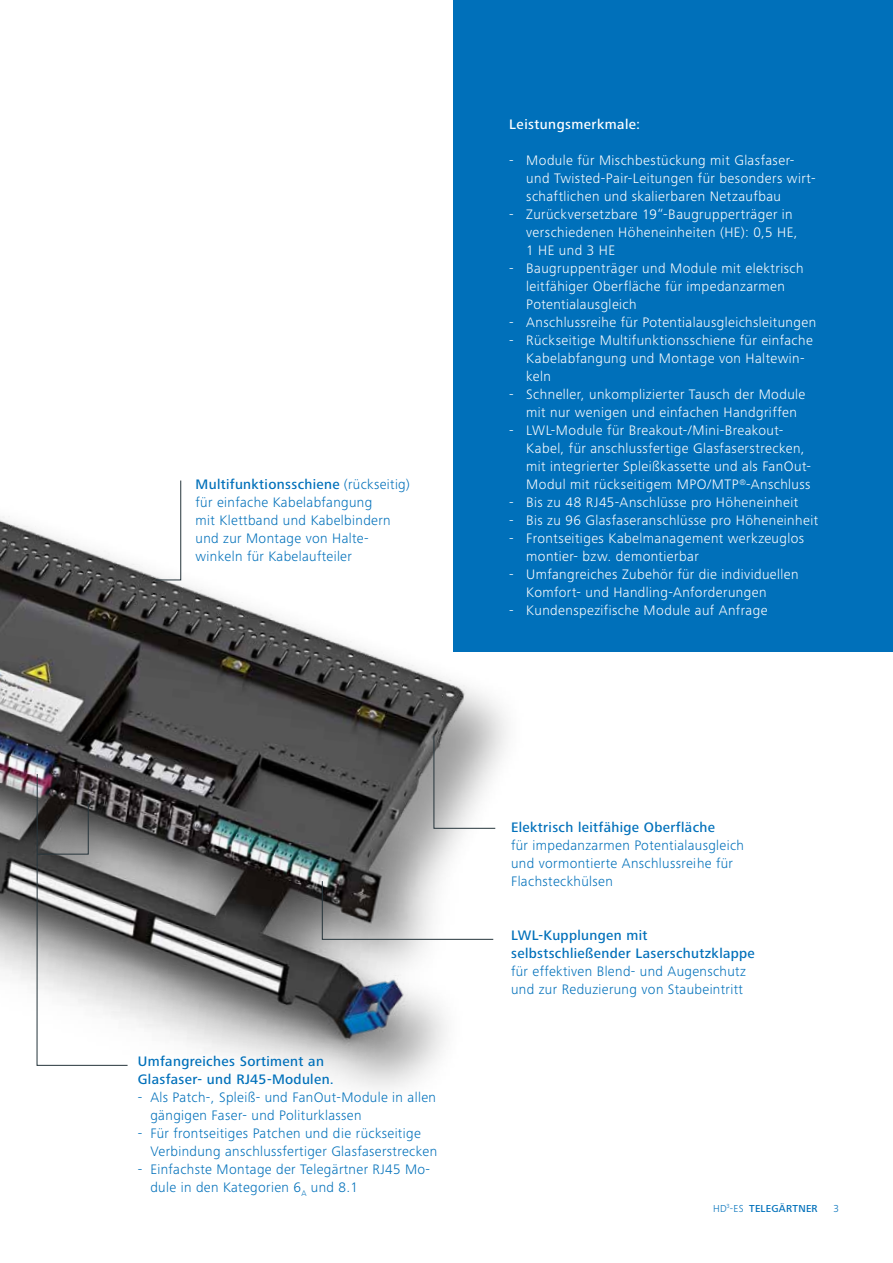
<style>
.page{position:relative;width:893px;height:1263px;background:#fff}
.page>*{position:absolute;margin:0;border:0;box-sizing:border-box;transform-origin:0 0}
.t1{font:300 14.25px/18px "Frutiger Next Pro";letter-spacing:.03em;color:#fff}
.t2{font:300 14.25px/18px "Frutiger Next Pro";letter-spacing:.025em;color:#0070ba}
.t3{font:500 14.25px/18px "Frutiger Next Pro";letter-spacing:.025em;color:#0070ba}
.t4{font:500 14.25px "Frutiger Next Pro";letter-spacing:.03em;color:#fff}
.t5{font:500 10.5px "Frutiger Next Pro";letter-spacing:.025em;color:#0070ba}
.t6{font:300 10.5px "Frutiger Next Pro";color:#0070ba}
.s1{font-weight:500}
.s2{font-weight:300}
</style>
<div class="page">
<img style="left:0;top:427px;width:576px;height:650px">
<svg style="left:155px;top:480px;width:26px;height:100px"></svg>
<svg style="left:37px;top:773px;width:91px;height:293px"></svg>
<svg style="left:322px;top:881px;width:172px;height:59px"></svg>
<svg style="left:434px;top:736px;width:62px;height:93px"></svg>
<div style="left:454px;top:0;width:439px;height:651px;background:#0070ba"></div>
<p class="t2" style="left:196px;top:476px;width:216px"><span class="s1">Multifunktionsschiene</span> (rückseitig) für einfache Kabelabfangung<br>mit Klettband und Kabelbindern und zur Montage von Halte&shy;winkeln für Kabelaufteiler</p>
<p class="t4" style="left:509px;top:117px;width:133px">Leistungsmerkmale:</p>
<p class="t1" style="left:526px;top:152px;width:291px;text-indent:-17px">- Module für Mischbestückung mit Glasfaser&shy;und Twisted-Pair-Leitungen für besonders wirt&shy;schaftlichen und skalierbaren Netzaufbau</p>
<p class="t1" style="left:526px;top:206px;width:273px;text-indent:-17px">- Zurückversetzbare 19“-Baugrupperträger in verschiedenen Höheneinheiten (HE): 0,5 HE,<br>1 HE und 3 HE</p>
<p class="t1" style="left:526px;top:260px;width:279px;text-indent:-17px">- Baugruppenträger und Module mit elektrisch leitfähiger Oberfläche für impedanzarmen<br>Potentialausgleich</p>
<p class="t1" style="left:509px;top:314px;width:308px">- Anschlussreihe für Potentialausgleichsleitungen</p>
<p class="t1" style="left:526px;top:332px;width:288px;text-indent:-17px">- Rückseitige Multifunktionsschiene für einfache<br>Kabelabfangung und Montage von Haltewin&shy;keln</p>
<p class="t1" style="left:509px;top:386px;width:298px;text-align:center">- Schneller, unkomplizierter Tausch der Module mit nur wenigen und einfachen Handgriffen</p>
<p class="t1" style="left:526px;top:422px;width:286px;text-indent:-17px">- LWL-Module für Breakout-/Mini-Breakout-Kabel, für anschlussfertige Glasfaserstrecken, mit integrierter Spleißkassette und als FanOut-Modul mit rückseitigem MPO/MTP<sup>®</sup>-Anschluss</p>
<p class="t1" style="left:509px;top:494px;width:291px">- Bis zu 48 RJ45-Anschlüsse pro Höheneinheit</p>
<p class="t1" style="left:509px;top:512px;width:310px">- Bis zu 96 Glasfaseranschlüsse pro Höheneinheit</p>
<p class="t1" style="left:526px;top:530px;width:279px;text-indent:-17px">- Frontseitiges Kabelmanagement werkzeuglos montier- bzw. demontierbar</p>
<p class="t1" style="left:526px;top:566px;width:274px;text-indent:-17px">- Umfangreiches Zubehör für die individuellen<br>Komfort- und Handling-Anforderungen</p>
<p class="t1" style="left:509px;top:602px;width:260px">- Kundenspezifische Module auf Anfrage</p>
<p class="t3" style="left:138px;top:1052px;width:198px">Umfangreiches Sortiment an<br>Glasfaser- und RJ45-Modulen.</p>
<p class="t2" style="left:150px;top:1088px;width:287px;text-indent:-13px">- Als Patch-, Spleiß- und FanOut-Module in allen gängigen Faser- und Politurklassen</p>
<p class="t2" style="left:150px;top:1124px;width:288px;text-indent:-13px">- Für frontseitiges Patchen und die rückseitige<br>Verbindung anschlussfertiger Glasfaserstrecken</p>
<p class="t2" style="left:150px;top:1160px;width:281px;text-indent:-13px">- Einfachste Montage der Telegärtner RJ45 Mo&shy;dule in den Kategorien 6<sub>A</sub> und 8.1</p>
<p class="t3" style="left:511px;top:818px;width:206px">Elektrisch leitfähige Oberfläche</p>
<p class="t2" style="left:511px;top:836px;width:234px">für impedanzarmen Potentialausgleich und vormontierte Anschlussreihe für<br>Flachsteckhülsen</p>
<p class="t3" style="left:511px;top:926px;width:245px">LWL-Kupplungen mit selbstschließender Laserschutzklappe</p>
<p class="t2" style="left:511px;top:962px;width:236px">für effektiven Blend- und Augenschutz und zur Reduzierung von Staubeintritt</p>
<p class="t5" style="left:713px;top:1202px;width:106px"><span class="s2">HD</span><sup>3</sup><span class="s2">-ES</span> TELEGÄRTNER</p>
<p class="t6" style="left:833px;top:1202px;width:7px">3</p>
</div>
